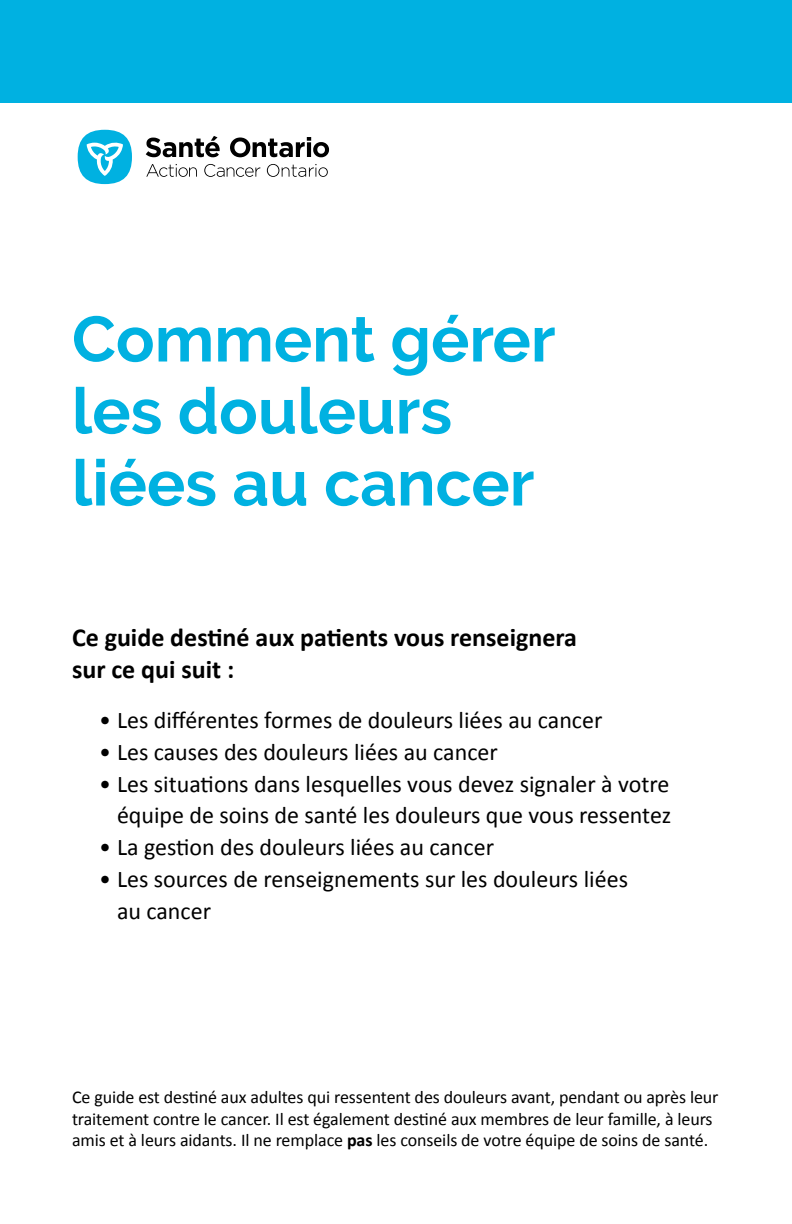
<style>
.page{position:relative;width:792px;height:1224px;background:#fff}
.page>*{position:absolute;margin:0;border:0;box-sizing:border-box;transform-origin:0 0}
.t1{font:700 64px/72px "Raleway";color:#00b1e1}
.t2{font:700 26px/32px "Calibri";color:#000}
.t3{font:24px/32px "Calibri";color:#000;text-align:right}
.t4{font:18px/21.6px "Calibri";letter-spacing:-.005em;color:#000}
.s1{font-weight:700}
</style>
<div class="page">
<div style="left:78px;top:130px;width:54px;height:54px;background:#00b1e1;border-radius:50%"></div>
<svg style="left:87px;top:142px;width:36px;height:34px"></svg>
<svg style="left:146px;top:136px;width:74px;height:21px"></svg>
<svg style="left:230px;top:137px;width:99px;height:20px"></svg>
<svg style="left:146px;top:164px;width:51px;height:13px"></svg>
<svg style="left:204px;top:164px;width:56px;height:13px"></svg>
<svg style="left:267px;top:164px;width:61px;height:13px"></svg>
<div style="left:0;top:0;width:792px;height:102px;background:#00b1e1"></div>
<h1 class="t1" style="left:72px;top:303px;width:485px">Comment gérer les douleurs liées au cancer</h1>
<p class="t2" style="left:72px;top:621px;width:506px">Ce guide destiné aux patients vous renseignera sur ce qui suit :</p>
<p class="t3" style="left:99px;top:704px;width:505px">• Les différentes formes de douleurs liées au cancer</p>
<p class="t3" style="left:99px;top:736px;width:400px">• Les causes des douleurs liées au cancer</p>
<p class="t3" style="left:99px;top:768px;width:574px">• Les situations dans lesquelles vous devez signaler à votre équipe de soins de santé les douleurs que vous ressentez</p>
<p class="t3" style="left:99px;top:832px;width:397px">• La gestion des douleurs liées au cancer</p>
<p class="t3" style="left:117px;top:864px;width:513px;text-align:left;text-indent:-18px">• Les sources de renseignements sur les douleurs liées au cancer</p>
<p class="t4" style="left:72px;top:1086px;width:648px">Ce guide est destiné aux adultes qui ressentent des douleurs avant, pendant ou après leur traitement contre le cancer. Il est également destiné aux membres de leur famille, à leurs amis et à leurs aidants. Il ne remplace <span class="s1">pas</span> les conseils de votre équipe de soins de santé.</p>
</div>
